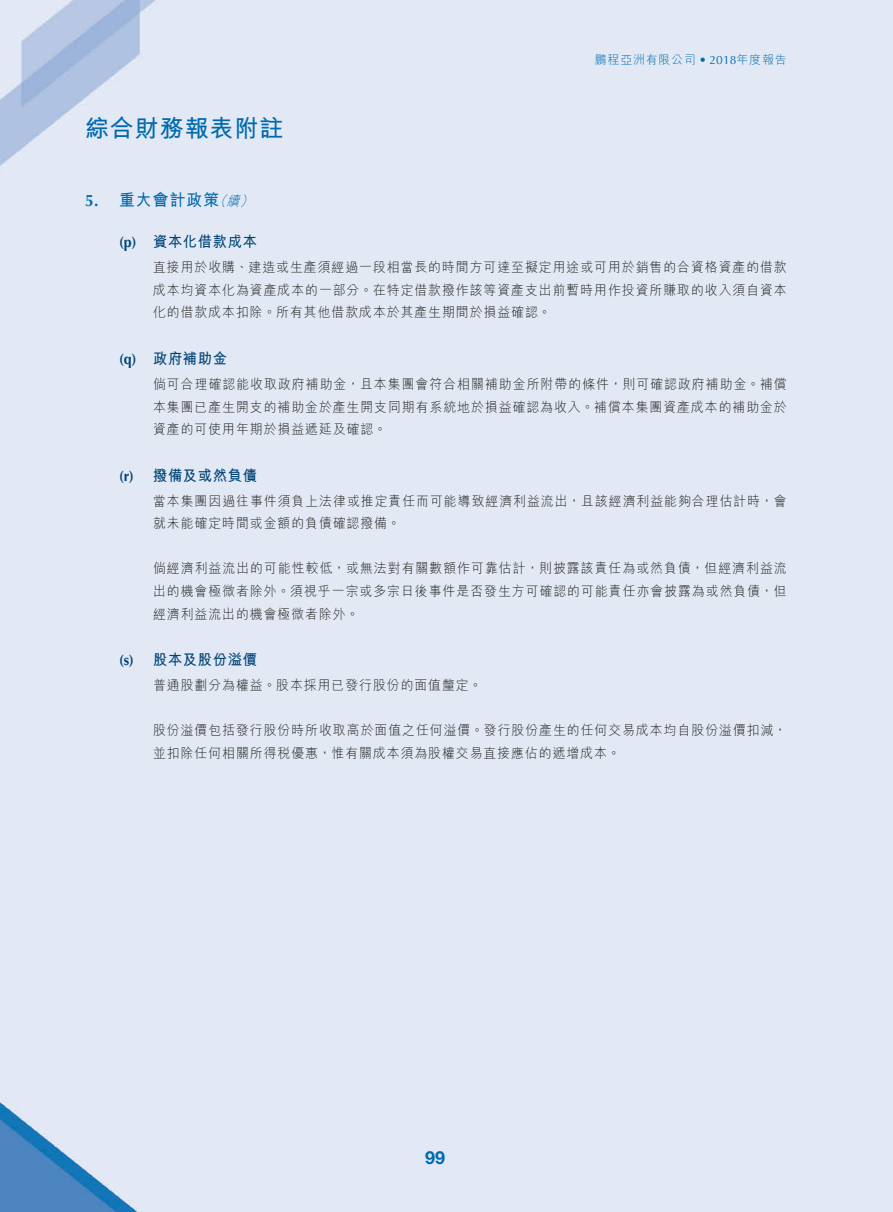
<style>
.page{position:relative;width:893px;height:1212px;background:#e2e9f4}
.page>*{position:absolute;margin:0;border:0;box-sizing:border-box;transform-origin:0 0}
.t1{font:700 24px "M Hei HK";letter-spacing:.04em;color:#016aaf}
.t2{font:700 18px "Helvetica Neue LT Std";color:#016aaf}
.t3{font:700 16.5px "M Hei HK";letter-spacing:.08em;color:#016aaf;scale:.95 1}
.t4{font:700 16.5px "Optima LT Std";color:#016aaf;scale:.95 1}
.t5{font:700 15px "M Hei HK";letter-spacing:.05em;color:#047;scale:.95 1}
.t6{font:700 15px "Optima LT Std";color:#047;scale:.95 1}
.t7{font:300 13.5px/22.5px "M Hei HK";letter-spacing:.08em;color:#231f20;text-align:justify;scale:.95 1}
.t8{font:italic 300 13.5px "M Hei HK";color:#016aaf;scale:.95 1}
.t9{font:300 12px "M Hei HK";letter-spacing:.06em;color:#016aaf}
.s1{font-family:"Helvetica Neue LT Std"}
.s2{font-family:"Optima LT Std";font-weight:400}
</style>
<div class="page">
<h1 class="t1" style="left:85px;top:110px;width:200px">綜合財務報表附註</h1>
<p class="t4" style="left:85px;top:191px;width:16px">5.</p>
<p class="t3" style="left:119px;top:188px;width:107px">重大會計政策</p>
<p class="t8" style="left:227px;top:192px;width:20px">續</p>
<p class="t8" style="left:213px;top:192px;width:20px">（</p>
<p class="t8" style="left:240px;top:192px;width:20px">(</p>
<p class="t6" style="left:119px;top:233px;width:20px">p( )</p>
<p class="t5" style="left:153px;top:231px;width:111px">資本化借款成本</p>
<p class="t9" style="left:595px;top:51px;width:193px">鵬程亞洲有限公司 <span class="s1">•</span> <span class="s2">2018</span>年度報告</p>
<p class="t6" style="left:119px;top:350px;width:20px">q( )</p>
<p class="t6" style="left:119px;top:467px;width:17px">r( )</p>
<p class="t6" style="left:119px;top:651px;width:17px">s( )</p>
<p class="t7" style="left:153px;top:256px;width:669px">直接用於收購、建造或生產須經過一段相當長的時間方可達至擬定用途或可用於銷售的合資格資產的借款成本均資本化為資產成本的一部分。在特定借款撥作該等資產支出前暫時用作投資所賺取的收入須自資本化的借款成本扣除。所有其他借款成本於其產生期間於損益確認。</p>
<p class="t5" style="left:153px;top:347px;width:79px">政府補助金</p>
<p class="t7" style="left:153px;top:372px;width:669px">倘可合理確認能收取政府補助金，且本集團會符合相關補助金所附帶的條件，則可確認政府補助金。補償本集團已產生開支的補助金於產生開支同期有系統地於損益確認為收入。補償本集團資產成本的補助金於資產的可使用年期於損益遞延及確認。</p>
<p class="t5" style="left:153px;top:464px;width:111px">撥備及或然負債</p>
<p class="t7" style="left:153px;top:489px;width:668px">當本集團因過往事件須負上法律或推定責任而可能導致經濟利益流出，且該經濟利益能夠合理估計時，會就未能確定時間或金額的負債確認撥備。</p>
<p class="t7" style="left:153px;top:557px;width:668px">倘經濟利益流出的可能性較低，或無法對有關數額作可靠估計，則披露該責任為或然負債，但經濟利益流出的機會極微者除外。須視乎一宗或多宗日後事件是否發生方可確認的可能責任亦會披露為或然負債，但經濟利益流出的機會極微者除外。</p>
<p class="t5" style="left:153px;top:648px;width:111px">股本及股份溢價</p>
<p class="t7" style="left:153px;top:673px;width:348px">普通股劃分為權益。股本採用已發行股份的面值釐定。</p>
<p class="t7" style="left:153px;top:718px;width:668px">股份溢價包括發行股份時所收取高於面值之任何溢價。發行股份產生的任何交易成本均自股份溢價扣減，並扣除任何相關所得稅優惠，惟有關成本須為股權交易直接應佔的遞增成本。</p>
<h2 class="t2" style="left:425px;top:1146px;width:22px">99</h2>
</div>
